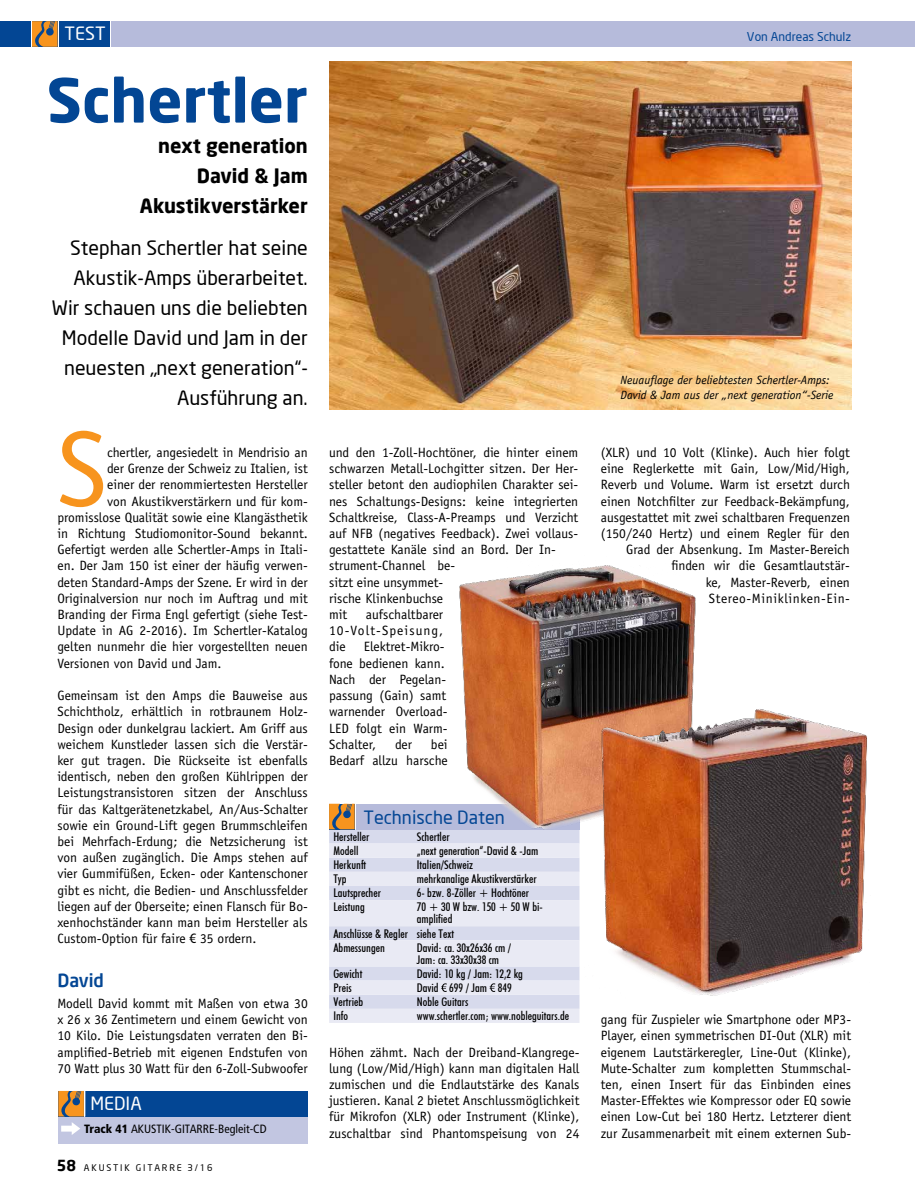
<style>
.page{position:relative;width:915px;height:1191px;background:#fff}
.page>*{position:absolute;margin:0;border:0;box-sizing:border-box;transform-origin:0 0}
.t1{font:107.1px "Officina Sans";color:#f7941e}
.t2{font:700 60px "Neo Sans";color:#034694}
.t3{font:19.5px/30px "Neo Sans";color:#000;text-align:right}
.t4{font:700 19.5px/30px "Neo Sans";color:#000;text-align:right}
.t5{font:18px "Neo Sans";color:#034694}
.t6{font:18px "Neo Sans";color:#fff}
.t7{font:500 18px "Neo Sans";color:#034694}
.t8{font:13.5px/16.2px "Officina Sans";color:#000;text-align:justify}
.t9{font:12px/12px "Futuri Condensed Regular SWFTE";color:#000}
.t10{font:italic 12px/14.4px "Officina Sans";color:#000}
.t11{font:condensed 12px "Frutiger";color:#000}
.t12{font:12px "Neo Sans";color:#034694}
.t13{font:9px "Neo Sans";letter-spacing:.2em;color:#000}
.s1{font-family:"Linotype Euro Font Ato F"}
.s2{font-weight:900}
.s3{font-weight:700;font-size:15px}
</style>
<div class="page">
<div style="left:329px;top:829px;width:250px;height:14px;background:#d7daec"></div>
<svg style="left:329px;top:843px;width:250px;height:180px;background:#e2e3f0"></svg>
<svg style="left:441px;top:983px;width:5px;height:9px"></svg>
<svg style="left:489px;top:983px;width:6px;height:9px"></svg>
<div style="left:356px;top:803px;width:223px;height:26px;background:#b6bbdb"></div>
<svg style="left:329px;top:803px;width:25px;height:26px"></svg>
<div style="left:59px;top:21px;width:50px;height:26px;background:#034694"></div>
<svg style="left:32px;top:21px;width:25px;height:26px"></svg>
<div style="left:0;top:21px;width:31px;height:26px;background:#034694"></div>
<div style="left:111px;top:21px;width:803px;height:26px;background:#b6bbdb"></div>
<div style="left:58px;top:1116px;width:250px;height:28px;background:#c2c6e1"></div>
<div style="left:85px;top:1091px;width:223px;height:25px;background:#034694"></div>
<svg style="left:58px;top:1091px;width:26px;height:25px"></svg>
<svg style="left:61px;top:1122px;width:19px;height:13px"></svg>
<img style="left:444px;top:565px;width:252px;height:274px">
<img style="left:584px;top:680px;width:283px;height:316px">
<img style="left:329px;top:62px;width:521px;height:347px">
<h3 class="t6" style="left:64px;top:23px;width:43px">TEST</h3>
<p class="t12" style="left:746px;top:29px;width:106px">Von Andreas Schulz</p>
<h2 class="t2" style="left:47px;top:62px;width:262px">Schertler</h2>
<h3 class="t4" style="left:140px;top:130px;width:169px">next generation<br>David &amp; Jam<br>Akustikverstärker</h3>
<h3 class="t3" style="left:52px;top:233px;width:257px">Stephan Schertler hat seine<br>Akustik-Amps überarbeitet.<br>Wir schauen uns die beliebten<br>Modelle David und Jam in der neuesten „next generation“-<br>Ausführung an.</h3>
<h1 class="t1" style="left:57px;top:407px;width:51px">S</h1>
<p class="t8" style="left:107px;top:444px;width:202px">chertler, angesiedelt in Mendrisio an</p>
<p class="t8" style="left:107px;top:460px;width:202px">der Grenze der Schweiz zu Italien, ist</p>
<p class="t8" style="left:107px;top:477px;width:202px">einer der renommiertesten Hersteller</p>
<p class="t8" style="left:107px;top:493px;width:202px">von Akustikverstärkern und für kom-</p>
<p class="t8" style="left:57px;top:509px;width:252px">promisslose Qualität sowie eine Klangästhetik</p>
<p class="t8" style="left:57px;top:525px;width:252px">in Richtung Studiomonitor-Sound bekannt.</p>
<p class="t8" style="left:57px;top:541px;width:252px">Gefertigt werden alle Schertler-Amps in Itali-</p>
<p class="t8" style="left:57px;top:558px;width:252px">en. Der Jam 150 ist einer der häufig verwen-</p>
<p class="t8" style="left:57px;top:574px;width:252px">deten Standard-Amps der Szene. Er wird in der</p>
<p class="t8" style="left:57px;top:590px;width:252px">Originalversion nur noch im Auftrag und mit</p>
<p class="t8" style="left:57px;top:606px;width:252px">Branding der Firma Engl gefertigt (siehe Test-</p>
<p class="t8" style="left:57px;top:622px;width:252px">Update in AG 2-2016). Im Schertler-Katalog</p>
<p class="t8" style="left:57px;top:639px;width:252px">gelten nunmehr die hier vorgestellten neuen</p>
<p class="t8" style="left:57px;top:655px;width:166px">Versionen von David und Jam.</p>
<p class="t8" style="left:57px;top:687px;width:252px">Gemeinsam ist den Amps die Bauweise aus Schichtholz, erhältlich in rotbraunem Holz-Design oder dunkelgrau lackiert. Am Griff aus weichem Kunstleder lassen sich die Verstär&shy;ker gut tragen. Die Rückseite ist ebenfalls identisch, neben den großen Kühlrippen der Leistungstransistoren sitzen der Anschluss für das Kaltgerätenetzkabel, An/Aus-Schalter sowie ein Ground-Lift gegen Brummschleifen bei Mehrfach-Erdung; die Netzsicherung ist von außen zugänglich. Die Amps stehen auf vier Gummifüßen, Ecken- oder Kantenschoner gibt es nicht, die Bedien- und Anschlussfelder liegen auf der Oberseite; einen Flansch für Bo&shy;xenhochständer kann man beim Hersteller als Custom-Option für faire <span class="s1">v</span> 35 ordern.</p>
<h3 class="t7" style="left:57px;top:969px;width:48px">David</h3>
<p class="t8" style="left:57px;top:995px;width:252px">Modell David kommt mit Maßen von etwa 30 x 26 x 36 Zentimetern und einem Gewicht von 10 Kilo. Die Leistungsdaten verraten den Bi&shy;amplified-Betrieb mit eigenen Endstufen von 70 Watt plus 30 Watt für den 6-Zoll-Subwoofer</p>
<h3 class="t6" style="left:90px;top:1092px;width:24px">Media</h3>
<p class="t11" style="left:84px;top:1122px;width:184px"><span class="s2">Track 41</span> AKUSTIK-GITARRE-Begleit-CD</p>
<p class="t13" style="left:57px;top:1162px;width:157px"><span class="s3">58</span> AKUSTIK GITARRE 3/16</p>
<p class="t8" style="left:329px;top:444px;width:251px;text-align:left">und den 1-Zoll-Hochtöner, die hinter einem schwarzen Metall-Lochgitter sitzen. Der Her&shy;steller betont den audiophilen Charakter sei&shy;nes Schaltungs-Designs: keine integrierten Schaltkreise, Class-A-Preamps und Verzicht auf NFB (negatives Feedback). Zwei vollaus&shy;gestattete Kanäle sind an Bord. Der In&shy;strument-Channel be-<br>sitzt eine unsymmet-<br>rische Klinkenbuchse<br>mit</p>
<p class="t8" style="left:329px;top:606px;width:116px;text-indent:37px">aufschaltbarer 10-Volt-Speisung, die</p>
<p class="t8" style="left:329px;top:639px;width:120px;text-align:left;text-indent:35px">Elektret-Mikro&shy;fone bedienen kann.<br>Nach der Pegelan&shy;passung (Gain) samt warnender Overload-<br>LED folgt ein Warm-<br>Schalter,</p>
<p class="t8" style="left:329px;top:736px;width:120px;text-align:right">bei<br>Bedarf allzu harsche</p>
<p class="t8" style="left:395px;top:736px;width:19px">der</p>
<h3 class="t5" style="left:363px;top:806px;width:143px">Technische Daten</h3>
<p class="t9" style="left:333px;top:830px;width:38px">Hersteller</p>
<p class="t9" style="left:417px;top:830px;width:34px">Schertler</p>
<p class="t9" style="left:333px;top:844px;width:27px">Modell</p>
<p class="t9" style="left:417px;top:844px;width:123px">„next generation“-David &amp; -Jam</p>
<p class="t9" style="left:333px;top:858px;width:34px">Herkunft</p>
<p class="t9" style="left:417px;top:858px;width:58px">Italien/Schweiz</p>
<p class="t9" style="left:333px;top:872px;width:15px">Typ</p>
<p class="t9" style="left:417px;top:872px;width:121px">mehrkanalige Akustikverstärker</p>
<p class="t9" style="left:333px;top:887px;width:49px">Lautsprecher</p>
<p class="t9" style="left:417px;top:887px;width:114px">6- bzw. 8-Zöller + Hochtöner</p>
<p class="t9" style="left:333px;top:901px;width:33px">Leistung</p>
<p class="t9" style="left:417px;top:901px;width:127px">70 + 30 W bzw. 150 + 50 W bi&shy;amplified</p>
<p class="t9" style="left:333px;top:926px;width:122px;line-height:14.1px">Anschlüsse &amp; Regler siehe Text<br>Abmessungen</p>
<p class="t9" style="left:417px;top:941px;width:96px">David: ca. 30x26x36 cm /<br>Jam: ca. 33x30x38 cm</p>
<p class="t9" style="left:333px;top:967px;width:30px">Gewicht</p>
<p class="t9" style="left:417px;top:967px;width:107px">David: 10 kg / Jam: 12,2 kg</p>
<p class="t9" style="left:333px;top:981px;width:20px">Preis</p>
<p class="t9" style="left:417px;top:981px;width:96px">David 699 / Jam 849</p>
<p class="t9" style="left:333px;top:995px;width:31px">Vertrieb</p>
<p class="t9" style="left:417px;top:995px;width:53px">Noble Guitars</p>
<p class="t9" style="left:333px;top:1009px;width:16px">Info</p>
<p class="t9" style="left:417px;top:1009px;width:154px">www.schertler.com; www.nobleguitars.de</p>
<p class="t8" style="left:329px;top:1044px;width:252px">Höhen zähmt. Nach der Dreiband-Klangrege&shy;lung (Low/Mid/High) kann man digitalen Hall zumischen und die Endlautstärke des Kanals justieren. Kanal 2 bietet Anschlussmöglichkeit für Mikrofon (XLR) oder Instrument (Klinke), zuschaltbar sind Phantomspeisung von 24</p>
<p class="t10" style="left:620px;top:373px;width:214px">Neuauflage der beliebtesten Schertler-Amps:<br>David &amp; Jam aus der „next generation“-Serie</p>
<p class="t8" style="left:600px;top:444px;width:251px;text-align:right">(XLR) und 10 Volt (Klinke). Auch hier folgt eine Reglerkette mit Gain, Low/Mid/High, Reverb und Volume. Warm ist ersetzt durch einen Notchfilter zur Feedback-Bekämpfung, ausgestattet mit zwei schaltbaren Frequenzen (150/240 Hertz) und einem Regler für den Grad der Absenkung. Im Master-Bereich finden wir die Gesamtlautstär-<br>ke, Master-Reverb, einen Stereo-Miniklinken-Ein-</p>
<p class="t8" style="left:600px;top:1011px;width:252px">gang für Zuspieler wie Smartphone oder MP3- Player, einen symmetrischen DI-Out (XLR) mit eigenem Lautstärkeregler, Line-Out (Klinke), Mute-Schalter zum kompletten Stummschal&shy;ten, einen Insert für das Einbinden eines Master-Effektes wie Kompressor oder EQ sowie einen Low-Cut bei 180 Hertz. Letzterer dient zur Zusammenarbeit mit einem externen Sub-</p>
</div>
